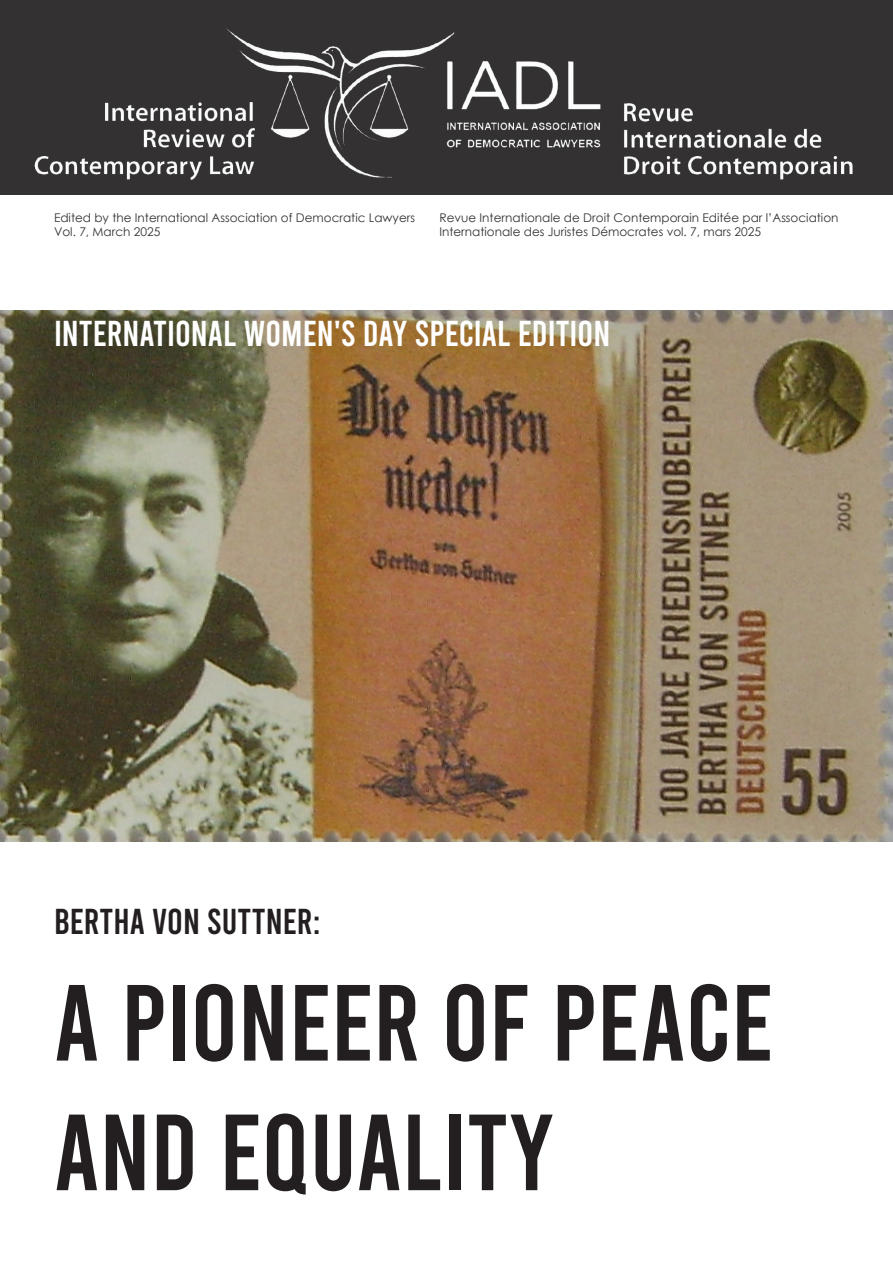
<style>
.page{position:relative;width:893px;height:1263px;background:#fff}
.page>*{position:absolute;margin:0;border:0;box-sizing:border-box;transform-origin:0 0}
.t1{font:108px/129.6px "Bebas";color:#231f20}
.t2{font:36px "Bebas";color:#fff}
.t3{font:36px "Bebas";color:#231f20}
.t4{font:12px/14.4px "Century Gothic";color:#343233}
</style>
<div class="page">
<img style="left:0;top:310px;width:893px;height:531px">
<img style="left:0;top:0;width:893px;height:194px">
<p class="t4" style="left:54px;top:210px;width:363px">Edited by the International Association of Democratic Lawyers<br>Vol. 7, March 2025</p>
<p class="t4" style="left:439px;top:210px;width:401px">Revue Internationale de Droit Contemporain Editée par l’Association<br>Internationale des Juristes Démocrates vol. 7, mars 2025</p>
<p class="t2" style="left:54px;top:316px;width:558px">INTERNATIONAL WOMEN'S DAY SPECIAL EDITION</p>
<p class="t3" style="left:54px;top:903px;width:268px">BERTHA VON SUTTNER:</p>
<p class="t1" style="left:54px;top:958px;width:721px">A PIONEER OF PEACE<br>AND EQUALITY</p>
</div>
